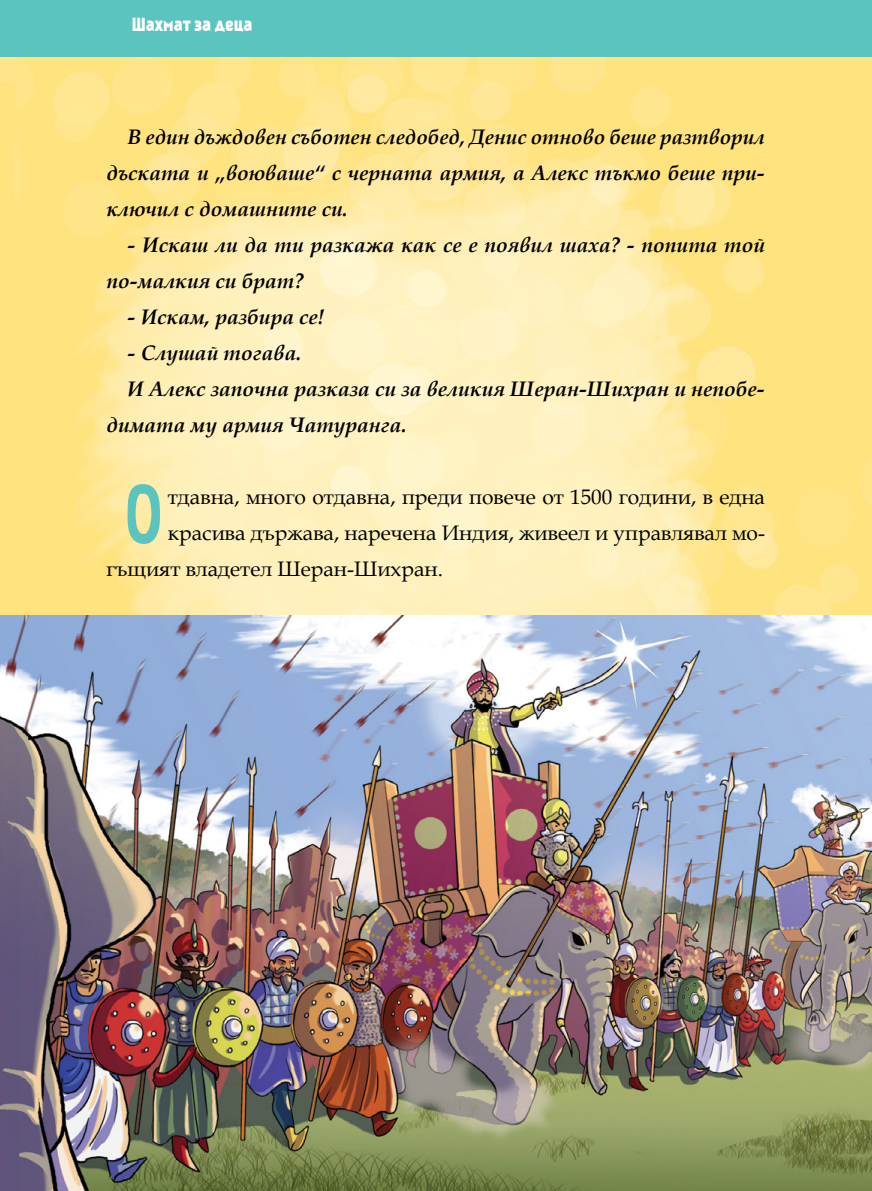
<style>
.page{position:relative;width:872px;height:1191px;background:#fff}
.page>*{position:absolute;margin:0;border:0;box-sizing:border-box;transform-origin:0 0}
.t1{font:66px "Firenight";color:#5bc4bf}
.t2{font:italic 700 21px/36px "Book Antiqua";color:#000;text-align:justify}
.t3{font:21px "Book Antiqua";color:#000}
.t4{font:18px "Kankin";color:#fff}
</style>
<div class="page">
<img style="left:0;top:57px;width:872px;height:559px">
<div style="left:0;top:0;width:872px;height:57px;background:#5bc4bf"></div>
<img style="left:0;top:616px;width:872px;height:575px">
<p class="t4" style="left:132px;top:14px;width:122px">Шахмат за деца</p>
<p class="t2" style="left:106px;top:119px;width:660px;text-indent:21px">В един дъждовен съботен следобед, Денис отново беше разтворил дъската и „воюваше“ с черната армия, а Алекс тъкмо беше при&shy;ключил с домашните си.</p>
<p class="t2" style="left:106px;top:227px;width:660px;text-indent:21px">- Искаш ли да ти разкажа как се е появил шаха? - попита той по-малкия си брат?</p>
<p class="t2" style="left:128px;top:299px;width:199px">- Искам, разбира се!</p>
<p class="t2" style="left:128px;top:335px;width:175px">- Слушай тогава.</p>
<p class="t2" style="left:128px;top:371px;width:639px">И Алекс започна разказа си за великия Шеран-Шихран и непобе-</p>
<p class="t2" style="left:106px;top:407px;width:302px">димата му армия Чатуранга.</p>
<h1 class="t1" style="left:126px;top:474px;width:36px">О</h1>
<p class="t3" style="left:168px;top:482px;width:598px">тдавна, много отдавна, преди повече от 1500 години, в една</p>
<p class="t3" style="left:168px;top:518px;width:598px">красива държава, наречена Индия, живеел и управлявал мо-</p>
<p class="t3" style="left:106px;top:554px;width:338px">гъщият владетел Шеран-Шихран.</p>
</div>
